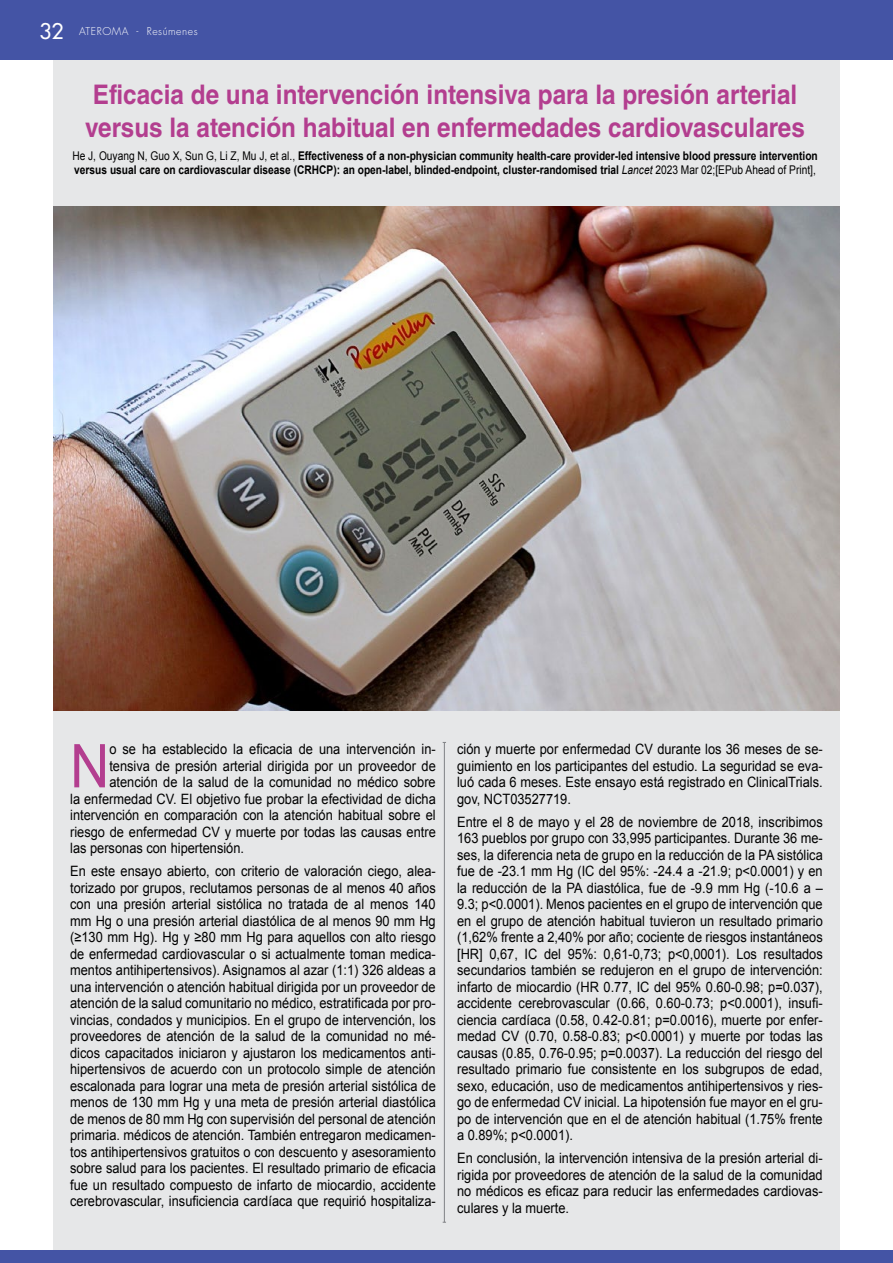
<style>
.page{position:relative;width:893px;height:1263px;background:#fff}
.page>*{position:absolute;margin:0;border:0;box-sizing:border-box;transform-origin:0 0}
.t1{font:60.3px "Arial";color:#b33e8f;scale:.9 1}
.t2{font:700 27px/32.4px "Helvetica LT Std";color:#b33e8f;scale:.9 1}
.t3{font:14.25px/16.5px "Arial";color:#000;text-align:justify;scale:.9 1}
.t4{font:700 12px/14.4px "Arial";color:#000;scale:.85 1}
.t5{font:300 10.5px "Futura Std";letter-spacing:.05em;color:#fff}
.s1{font-weight:500;font-size:21px}
.s2{font-weight:400}
.s3{font-weight:400;font-style:italic}
</style>
<div class="page">
<div style="left:53px;top:51px;width:787px;height:1212px;background:#e6e7e8"></div>
<div style="left:0;top:0;width:893px;height:60px;background:#4454a5"></div>
<div style="left:0;top:1250px;width:893px;height:13px;background:#4454a5"></div>
<img style="left:54px;top:206px;width:785px;height:504px">
<hr style="left:444px;top:742px;width:1px;height:480px;background:#808285">
<p class="t5" style="left:40px;top:25px;width:160px"><span class="s1">32</span> ATEROMA - Resúmenes</p>
<h2 class="t2" style="left:85px;top:78px;width:801px">Eficacia de una intervención intensiva para la presión arterial versus la atención habitual en enfermedades cardiovasculares</h2>
<p class="t4" style="left:72px;top:149px;width:878px"><span class="s2">He J, Ouyang N, Guo X, Sun G, Li Z, Mu J, et al.,</span> Effectiveness of a non-physician community health-care provider-led intensive blood pressure intervention versus usual care on cardiovascular disease (CRHCP): an open-label, blinded-endpoint, cluster-randomised trial <span class="s3">Lancet</span> <span class="s2">2023 Mar 02;[EPub Ahead of Print],</span></p>
<h1 class="t1" style="left:70px;top:727px;width:45px">N</h1>
<p class="t3" style="left:109px;top:741px;width:364px">o se ha establecido la eficacia de una intervención in-</p>
<p class="t3" style="left:109px;top:758px;width:364px">tensiva de presión arterial dirigida por un proveedor de</p>
<p class="t3" style="left:109px;top:774px;width:364px">atención de la salud de la comunidad no médico sobre</p>
<p class="t3" style="left:70px;top:791px;width:408px">la enfermedad CV. El objetivo fue probar la efectividad de dicha</p>
<p class="t3" style="left:70px;top:807px;width:408px">intervención en comparación con la atención habitual sobre el</p>
<p class="t3" style="left:70px;top:824px;width:408px">riesgo de enfermedad CV y muerte por todas las causas entre</p>
<p class="t3" style="left:70px;top:840px;width:195px">las personas con hipertensión.</p>
<p class="t3" style="left:70px;top:863px;width:408px">En este ensayo abierto, con criterio de valoración ciego, alea&shy;torizado por grupos, reclutamos personas de al menos 40 años con una presión arterial sistólica no tratada de al menos 140 mm Hg o una presión arterial diastólica de al menos 90 mm Hg (≥130 mm Hg). Hg y ≥80 mm Hg para aquellos con alto riesgo de enfermedad cardiovascular o si actualmente toman medica&shy;mentos antihipertensivos). Asignamos al azar (1:1) 326 aldeas a una intervención o atención habitual dirigida por un proveedor de atención de la salud comunitario no médico, estratificada por pro&shy;vincias, condados y municipios. En el grupo de intervención, los proveedores de atención de la salud de la comunidad no mé&shy;dicos capacitados iniciaron y ajustaron los medicamentos anti&shy;hipertensivos de acuerdo con un protocolo simple de atención escalonada para lograr una meta de presión arterial sistólica de menos de 130 mm Hg y una meta de presión arterial diastólica de menos de 80 mm Hg con supervisión del personal de atención primaria. médicos de atención. También entregaron medicamen&shy;tos antihipertensivos gratuitos o con descuento y asesoramiento sobre salud para los pacientes. El resultado primario de eficacia fue un resultado compuesto de infarto de miocardio, accidente cerebrovascular, insuficiencia cardíaca que requirió hospitaliza-</p>
<p class="t3" style="left:457px;top:741px;width:408px">ción y muerte por enfermedad CV durante los 36 meses de se&shy;guimiento en los participantes del estudio. La seguridad se eva&shy;luó cada 6 meses. Este ensayo está registrado en ClinicalTrials. gov, NCT03527719.</p>
<p class="t3" style="left:457px;top:814px;width:408px">Entre el 8 de mayo y el 28 de noviembre de 2018, inscribimos 163 pueblos por grupo con 33,995 participantes. Durante 36 me&shy;ses, la diferencia neta de grupo en la reducción de la PA sistólica fue de -23.1 mm Hg (IC del 95%: -24.4 a -21.9; p&lt;0.0001) y en la reducción de la PA diastólica, fue de -9.9 mm Hg (-10.6 a – 9.3; p&lt;0.0001). Menos pacientes en el grupo de intervención que en el grupo de atención habitual tuvieron un resultado primario (1,62% frente a 2,40% por año; cociente de riesgos instantáneos [HR] 0,67, IC del 95%: 0,61-0,73; p&lt;0,0001). Los resultados secundarios también se redujeron en el grupo de intervención: infarto de miocardio (HR 0.77, IC del 95% 0.60-0.98; p=0.037), accidente cerebrovascular (0.66, 0.60-0.73; p&lt;0.0001), insufi&shy;ciencia cardíaca (0.58, 0.42-0.81; p=0.0016), muerte por enfer&shy;medad CV (0.70, 0.58-0.83; p&lt;0.0001) y muerte por todas las causas (0.85, 0.76-0.95; p=0.0037). La reducción del riesgo del resultado primario fue consistente en los subgrupos de edad, sexo, educación, uso de medicamentos antihipertensivos y ries&shy;go de enfermedad CV inicial. La hipotensión fue mayor en el gru&shy;po de intervención que en el de atención habitual (1.75% frente a 0.89%; p&lt;0.0001).</p>
<p class="t3" style="left:457px;top:1150px;width:408px">En conclusión, la intervención intensiva de la presión arterial di&shy;rigida por proveedores de atención de la salud de la comunidad no médicos es eficaz para reducir las enfermedades cardiovas&shy;culares y la muerte.</p>
</div>
